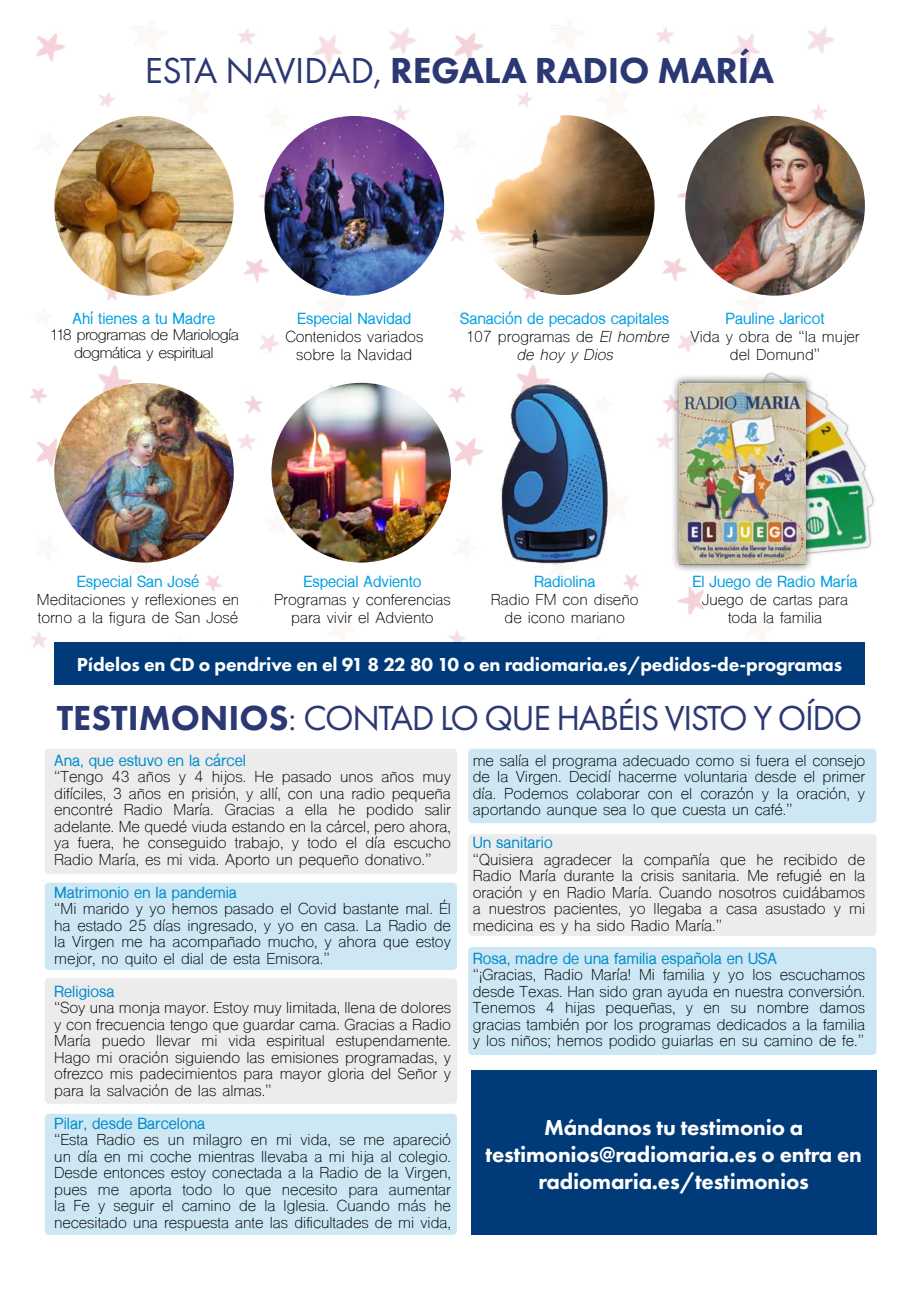
<style>
.page{position:relative;width:919px;height:1289px;background:#fff}
.page>*{position:absolute;margin:0;border:0;box-sizing:border-box;transform-origin:0 0}
.t1{font:800 37.5px "Futura PT";letter-spacing:-.01em;color:#2b3873}
.t2{font:36px "Futura PT";letter-spacing:-.04em;color:#2b3873}
.t3{font:800 22.5px/27px "Futura PT";letter-spacing:-.01em;color:#fff;text-align:center}
.t4{font:800 19.5px "Futura PT";letter-spacing:-.01em;color:#fff}
.t5{font:15px/16.5px "Shree Dev 0714";color:#000;text-align:justify}
.t6{font:700 15px/18px "Shree Dev 0714";color:#009fe3;text-align:center}
.t7{font:700 15px "Shree Dev 0714";color:#008bcb}
.t8{font:14.55px/18px "Shree Dev 0714";letter-spacing:-.04em;color:#000;text-align:center;scale:1.07 1}
.s1{font-weight:400}
.s2{font-weight:400;color:#000}
.s3{font-weight:400;font-style:italic;color:#000}
.s4{font-weight:800}
.s5{font-size:34.5px}
</style>
<div class="page">
<img style="left:30px;top:22px;width:804px;height:626px">
<img style="left:680px;top:359px;width:195px;height:240px">
<div style="left:670px;top:373px;width:144px;height:199px;background:#1d1d1b;opacity:.75"></div>
<img style="left:679px;top:381px;width:126px;height:184px">
<img style="left:264px;top:116px;width:180px;height:180px;border-radius:90px">
<div style="left:54px;top:642px;width:810px;height:42px;background:#003a78"></div>
<div style="left:471px;top:1070px;width:405px;height:164px;background:#003a78"></div>
<img style="left:498px;top:381px;width:114px;height:186px">
<img style="left:54px;top:116px;width:180px;height:180px;border-radius:90px">
<img style="left:475px;top:115px;width:179px;height:180px;border-radius:90px">
<img style="left:685px;top:116px;width:179px;height:180px;border-radius:90px">
<img style="left:54px;top:383px;width:180px;height:179px;border-radius:90px">
<img style="left:271px;top:383px;width:180px;height:179px;border-radius:90px">
<div style="left:45px;top:748px;width:412px;height:126px;background:#edeced;border-radius:4px"></div>
<div style="left:468px;top:748px;width:408px;height:75px;background:#cde8f4;border-radius:4px"></div>
<div style="left:468px;top:834px;width:408px;height:101px;background:#edeced;border-radius:4px"></div>
<div style="left:468px;top:946px;width:408px;height:108px;background:#cde8f4;border-radius:4px"></div>
<div style="left:45px;top:978px;width:412px;height:125px;background:#edeced;border-radius:4px"></div>
<div style="left:45px;top:1113px;width:412px;height:121px;background:#cde8f4;border-radius:4px"></div>
<div style="left:45px;top:882px;width:412px;height:87px;background:#cde8f4;border-radius:4px"></div>
<h1 class="t1" style="left:145px;top:47px;width:630px"><span class="s1">ESTA NAVIDAD,</span> REGALA RADIO MARÍA</h1>
<p class="t6" style="left:72px;top:309px;width:144px">Ahí tienes a tu Madre</p>
<p class="t8" style="left:49px;top:328px;width:179px">118 programas de Mariología dogmática y espiritual</p>
<p class="t6" style="left:297px;top:309px;width:116px">Especial Navidad</p>
<p class="t5" style="left:285px;top:329px;width:139px;line-height:18px;text-align:center">Contenidos variados sobre la Navidad</p>
<p class="t6" style="left:460px;top:309px;width:210px">Sanación de pecados capitales<br><span class="s2">107 programas de</span> <span class="s3">El hombre de hoy y Dios</span></p>
<p class="t6" style="left:725px;top:309px;width:100px">Pauline Jaricot</p>
<p class="t5" style="left:690px;top:329px;width:170px;line-height:18px;text-align:center">Vida y obra de “la mujer del Domund”</p>
<p class="t6" style="left:77px;top:573px;width:124px">Especial San José</p>
<p class="t5" style="left:37px;top:593px;width:204px;line-height:18px">Meditaciones y reflexiones en torno a la figura de San José</p>
<p class="t6" style="left:692px;top:573px;width:166px">El Juego de Radio María</p>
<p class="t5" style="left:702px;top:593px;width:147px;line-height:18px;text-align:center">Juego de cartas para toda la familia</p>
<p class="t6" style="left:303px;top:573px;width:120px">Especial Adviento</p>
<p class="t5" style="left:274px;top:593px;width:178px;line-height:18px;text-align:center">Programas y conferencias para vivir el Adviento</p>
<p class="t6" style="left:534px;top:573px;width:63px">Radiolina</p>
<p class="t5" style="left:491px;top:593px;width:149px;line-height:18px;text-align:center">Radio FM con diseño de icono mariano</p>
<h3 class="t4" style="left:77px;top:652px;width:766px">Pídelos en CD o pendrive en el 91 8 22 80 10 o en radiomaria.es/pedidos-de-programas</h3>
<h2 class="t2" style="left:57px;top:696px;width:807px"><span class="s4">TESTIMONIOS</span><span class="s5">:</span> CONTAD LO QUE HABÉIS VISTO Y OÍDO</h2>
<p class="t7" style="left:54px;top:751px;width:193px">Ana, que estuvo en la cárcel</p>
<p class="t5" style="left:54px;top:770px;width:398px">“Tengo 43 años y 4 hijos. He pasado unos años muy difíciles, 3 años en prisión, y allí, con una radio pequeña encontré Radio María. Gracias a ella he podido salir adelante. Me quedé viuda estando en la cárcel, pero ahora, ya fuera, he conseguido trabajo, y todo el día escucho Radio María, es mi vida. Aporto un pequeño donativo.”</p>
<p class="t7" style="left:54px;top:883px;width:184px">Matrimonio en la pandemia</p>
<p class="t5" style="left:54px;top:902px;width:398px">“Mi marido y yo hemos pasado el Covid bastante mal. Él ha estado 25 días ingresado, y yo en casa. La Radio de la Virgen me ha acompañado mucho, y ahora que estoy mejor, no quito el dial de esta Emisora.”</p>
<p class="t7" style="left:54px;top:982px;width:62px">Religiosa</p>
<p class="t5" style="left:54px;top:1001px;width:398px">“Soy una monja mayor. Estoy muy limitada, llena de dolores y con frecuencia tengo que guardar cama. Gracias a Radio María puedo llevar mi vida espiritual estupendamente.<br>Hago mi oración siguiendo las emisiones programadas, y ofrezco mis padecimientos para mayor gloria del Señor y para la salvación de las almas.”</p>
<p class="t7" style="left:54px;top:1114px;width:152px">Pilar, desde Barcelona</p>
<p class="t5" style="left:54px;top:1133px;width:398px">“Esta Radio es un milagro en mi vida, se me apareció un día en mi coche mientras llevaba a mi hija al colegio.<br>Desde entonces estoy conectada a la Radio de la Virgen, pues me aporta todo lo que necesito para aumentar la Fe y seguir el camino de la Iglesia. Cuando más he necesitado una respuesta ante las dificultades de mi vida,</p>
<p class="t5" style="left:473px;top:754px;width:394px">me salía el programa adecuado como si fuera el consejo de la Virgen. Decidí hacerme voluntaria desde el primer día. Podemos colaborar con el corazón y la oración, y aportando aunque sea lo que cuesta un café.”</p>
<p class="t7" style="left:473px;top:834px;width:81px">Un sanitario</p>
<p class="t5" style="left:473px;top:853px;width:394px">“Quisiera agradecer la compañía que he recibido de Radio María durante la crisis sanitaria. Me refugié en la oración y en Radio María. Cuando nosotros cuidábamos a nuestros pacientes, yo llegaba a casa asustado y mi medicina es y ha sido Radio María.”</p>
<p class="t7" style="left:473px;top:949px;width:305px">Rosa, madre de una familia española en USA</p>
<p class="t5" style="left:473px;top:968px;width:394px">“¡Gracias, Radio María! Mi familia y yo los escuchamos desde Texas. Han sido gran ayuda en nuestra conversión.<br>Tenemos 4 hijas pequeñas, y en su nombre damos gracias también por los programas dedicados a la familia y los niños; hemos podido guiarlas en su camino de fe.”</p>
<h3 class="t3" style="left:485px;top:1113px;width:378px">Mándanos tu testimonio a testimonios@radiomaria.es o entra en radiomaria.es/testimonios</h3>
</div>
